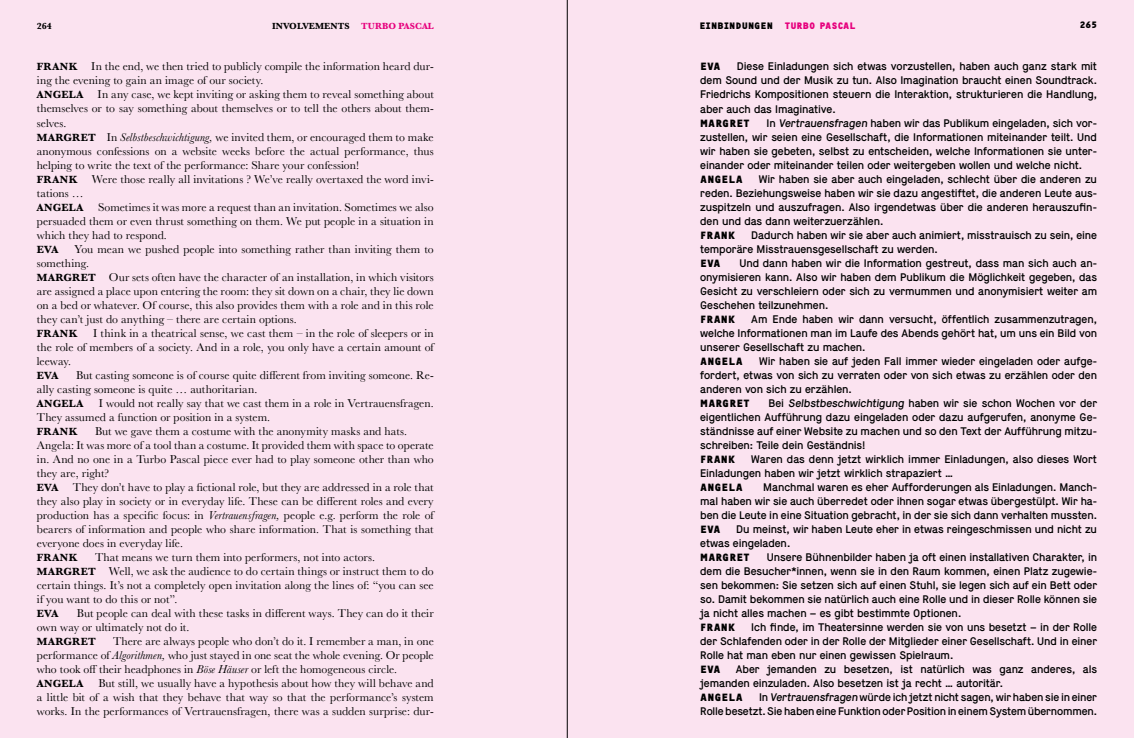
<style>
.page{position:relative;width:1134px;height:738px;background:#fff}
.page>*{position:absolute;margin:0;border:0;box-sizing:border-box;transform-origin:0 0}
.t1{font:11.8px/14px "Baskerville";letter-spacing:.005em;color:#000}
.t2{font:11px/14px "Maison";letter-spacing:-.01em;color:#000;text-align:justify}
.t3{font:700 11px "OCRF";letter-spacing:.005em;color:#000}
.t4{font:700 10.8px "Baskerville";letter-spacing:.035em;color:#000}
.t5{font:700 9.8px "OCRF";color:#000}
.t6{font:700 9.2px "Baskerville";letter-spacing:.005em;color:#000}
.t7{font:700 9.2px "Baskerville";letter-spacing:.005em;color:#e6007d}
.t8{font:700 9px "OCRF";color:#000}
.s1{color:#e6007d}
.s2{font-weight:700;font-size:10.8px}
.s3{font-style:italic}
</style>
<div class="page">
<div style="left:567px;top:0;width:567px;height:737px;background:#fbe3f0"></div>
<div style="left:0;top:0;width:567px;height:737px;background:#fbe3f0"></div>
<hr style="left:567px;top:0;width:1px;height:737px;background:#000">
<p class="t6" style="left:37px;top:19px;width:17px">264</p>
<p class="t8" style="left:1080px;top:20px;width:19px">265</p>
<p class="t3" style="left:700px;top:59px;width:22px">EVA</p>
<p class="t6" style="left:272px;top:19px;width:79px">INVOLVEMENTS</p>
<p class="t7" style="left:361px;top:19px;width:74px">TURBO PASCAL</p>
<p class="t5" style="left:699px;top:19px;width:158px">EINBINDUNGEN <span class="s1">TURBO PASCAL</span></p>
<p class="t1" style="left:37px;top:60px;width:398px"><span class="s2">FRANK</span> In the end, we then tried to publicly compile the information heard dur&shy;ing the evening to gain an image of our society.<br><span class="s2">ANGELA</span> In any case, we kept inviting or asking them to reveal something about themselves or to say something about themselves or to tell the others about them&shy;selves.<br><span class="s2">MARGRET</span> In <span class="s3">Selbstbeschwichtigung,</span> we invited them, or encouraged them to make anonymous confessions on a website weeks before the actual performance, thus helping to write the text of the performance: Share your confession!</p>
<p class="t4" style="left:37px;top:171px;width:42px">FRANK</p>
<p class="t1" style="left:92px;top:172px;width:343px">Were those really all invitations ? We’ve really overtaxed the word invi-</p>
<p class="t1" style="left:37px;top:186px;width:48px">tations …</p>
<p class="t4" style="left:37px;top:199px;width:48px">ANGELA</p>
<p class="t2" style="left:700px;top:60px;width:398px;text-indent:37px">Diese Einladungen sich etwas vorzustellen, haben auch ganz stark mit dem Sound und der Musik zu tun. Also Imagination braucht einen Soundtrack.<br>Friedrichs Kompositionen steuern die Interaktion, strukturieren die Handlung, aber auch das Imaginative.</p>
<p class="t3" style="left:700px;top:115px;width:51px">MARGRET</p>
<p class="t2" style="left:700px;top:116px;width:398px;text-indent:66px">In Vertrauensfragen haben wir das Publikum eingeladen, sich vor&shy;zustellen, wir seien eine Gesellschaft, die Informationen miteinander teilt. Und wir haben sie gebeten, selbst zu entscheiden, welche Informationen sie unter&shy;einander oder miteinander teilen oder weitergeben wollen und welche nicht.</p>
<p class="t3" style="left:700px;top:171px;width:44px">ANGELA</p>
<p class="t2" style="left:700px;top:172px;width:398px;text-indent:59px">Wir haben sie aber auch eingeladen, schlecht über die anderen zu reden. Beziehungsweise haben wir sie dazu angestiftet, die anderen Leute aus&shy;zuspitzeln und auszufragen. Also irgendetwas über die anderen herauszufin&shy;den und das dann weiterzuerzählen.</p>
<p class="t3" style="left:700px;top:227px;width:36px">FRANK</p>
<p class="t1" style="left:37px;top:200px;width:398px;text-align:justify;text-indent:61px">Sometimes it was more a request than an invitation. Sometimes we also persuaded them or even thrust something on them. We put people in a situation in which they had to respond.</p>
<p class="t4" style="left:37px;top:241px;width:23px">EVA</p>
<p class="t2" style="left:700px;top:228px;width:398px;text-indent:51px">Dadurch haben wir sie aber auch animiert, misstrauisch zu sein, eine temporäre Misstrauensgesellschaft zu werden.</p>
<p class="t3" style="left:700px;top:255px;width:22px">EVA</p>
<p class="t1" style="left:37px;top:242px;width:398px;text-indent:38px">You mean we pushed people into something rather than inviting them to something.<br><span class="s2">MARGRET</span> Our sets often have the character of an installation, in which visitors are assigned a place upon entering the room: they sit down on a chair, they lie down on a bed or whatever. Of course, this also provides them with a role and in this role they can’t just do anything – there are certain options.</p>
<p class="t4" style="left:37px;top:325px;width:42px">FRANK</p>
<p class="t2" style="left:700px;top:256px;width:398px;text-indent:39px">Und dann haben wir die Information gestreut, dass man sich auch an&shy;onymisieren kann. Also wir haben dem Publikum die Möglichkeit gegeben, das Gesicht zu verschleiern oder sich zu vermummen und anonymisiert weiter am Geschehen teilzunehmen.</p>
<p class="t3" style="left:700px;top:312px;width:36px">FRANK</p>
<p class="t2" style="left:700px;top:312px;width:398px;text-indent:51px">Am Ende haben wir dann versucht, öffentlich zusammenzutragen, welche Informationen man im Laufe des Abends gehört hat, um uns ein Bild von unserer Gesellschaft zu machen.</p>
<p class="t3" style="left:700px;top:354px;width:44px">ANGELA</p>
<p class="t1" style="left:37px;top:326px;width:398px;text-align:justify;text-indent:56px">I think in a theatrical sense, we cast them – in the role of sleepers or in the role of members of a society. And in a role, you only have a certain amount of leeway.</p>
<p class="t4" style="left:37px;top:367px;width:23px">EVA</p>
<p class="t2" style="left:700px;top:354px;width:398px;text-indent:59px">Wir haben sie auf jeden Fall immer wieder eingeladen oder aufge&shy;fordert, etwas von sich zu verraten oder von sich etwas zu erzählen oder den anderen von sich zu erzählen.</p>
<p class="t3" style="left:700px;top:396px;width:51px">MARGRET</p>
<p class="t1" style="left:37px;top:368px;width:398px;text-indent:39px">But casting someone is of course quite different from inviting someone. Re&shy;ally casting someone is quite … authoritarian.</p>
<p class="t4" style="left:37px;top:395px;width:48px">ANGELA</p>
<p class="t1" style="left:37px;top:396px;width:398px;text-indent:62px">I would not really say that we cast them in a role in Vertrauensfragen.<br>They assumed a function or position in a system.</p>
<p class="t4" style="left:37px;top:423px;width:42px">FRANK</p>
<p class="t2" style="left:700px;top:396px;width:398px;text-indent:68px">Bei Selbstbeschwichtigung haben wir sie schon Wochen vor der eigentlichen Aufführung dazu eingeladen oder dazu aufgerufen, anonyme Ge&shy;ständnisse auf einer Website zu machen und so den Text der Aufführung mitzu&shy;schreiben: Teile dein Geständnis!</p>
<p class="t3" style="left:700px;top:451px;width:36px">FRANK</p>
<p class="t1" style="left:37px;top:424px;width:398px;text-indent:58px">But we gave them a costume with the anonymity masks and hats.<br>Angela: It was more of a tool than a costume. It provided them with space to operate in. And no one in a Turbo Pascal piece ever had to play someone other than who they are, right?<br><span class="s2">EVA</span> They don’t have to play a fictional role, but they are addressed in a role that they also play in society or in everyday life. These can be different roles and every production has a specific focus: in <span class="s3">Vertrauensfragen,</span> people e.g. perform the role of bearers of information and people who share information. That is something that everyone does in everyday life.</p>
<p class="t4" style="left:37px;top:549px;width:42px">FRANK</p>
<p class="t2" style="left:700px;top:452px;width:398px;text-indent:51px">Waren das denn jetzt wirklich immer Einladungen, also dieses Wort<br>Einladungen haben wir jetzt wirklich strapaziert …</p>
<p class="t3" style="left:700px;top:479px;width:44px">ANGELA</p>
<p class="t2" style="left:700px;top:480px;width:398px;text-indent:63px">Manchmal waren es eher Aufforderungen als Einladungen. Manch&shy;mal haben wir sie auch überredet oder ihnen sogar etwas übergestülpt. Wir ha&shy;ben die Leute in eine Situation gebracht, in der sie sich dann verhalten mussten.</p>
<p class="t3" style="left:700px;top:521px;width:22px">EVA</p>
<p class="t2" style="left:700px;top:522px;width:398px;text-indent:36px">Du meinst, wir haben Leute eher in etwas reingeschmissen und nicht zu etwas eingeladen.</p>
<p class="t3" style="left:700px;top:550px;width:51px">MARGRET</p>
<p class="t1" style="left:37px;top:550px;width:398px;text-indent:58px">That means we turn them into performers, not into actors.<br><span class="s2">MARGRET</span> Well, we ask the audience to do certain things or instruct them to do certain things. It’s not a completely open invitation along the lines of: “you can see if you want to do this or not”.</p>
<p class="t4" style="left:37px;top:605px;width:23px">EVA</p>
<p class="t2" style="left:700px;top:550px;width:398px;text-indent:67px">Unsere Bühnenbilder haben ja oft einen installativen Charakter, in dem die Besucher*innen, wenn sie in den Raum kommen, einen Platz zugewie&shy;sen bekommen: Sie setzen sich auf einen Stuhl, sie legen sich auf ein Bett oder so. Damit bekommen sie natürlich auch eine Rolle und in dieser Rolle können sie ja nicht alles machen – es gibt bestimmte Optionen.</p>
<p class="t3" style="left:700px;top:620px;width:36px">FRANK</p>
<p class="t1" style="left:37px;top:606px;width:398px;text-indent:40px">But people can deal with these tasks in different ways. They can do it their own way or ultimately not do it.</p>
<p class="t4" style="left:37px;top:633px;width:61px">MARGRET</p>
<p class="t2" style="left:700px;top:620px;width:398px;text-indent:51px">Ich finde, im Theatersinne werden sie von uns besetzt – in der Rolle der Schlafenden oder in der Rolle der Mitglieder einer Gesellschaft. Und in einer Rolle hat man eben nur einen gewissen Spielraum.</p>
<p class="t3" style="left:700px;top:662px;width:22px">EVA</p>
<p class="t1" style="left:37px;top:634px;width:398px;text-align:justify;text-indent:76px">There are always people who don’t do it. I remember a man, in one performance of <span class="s3">Algorithmen,</span> who just stayed in one seat the whole evening. Or people who took off their headphones in <span class="s3">Böse Häuser</span> or left the homogeneous circle.</p>
<p class="t4" style="left:37px;top:675px;width:48px">ANGELA</p>
<p class="t2" style="left:700px;top:662px;width:398px;text-indent:36px">Aber jemanden zu besetzen, ist natürlich was ganz anderes, als jemanden einzuladen. Also besetzen ist ja recht … autoritär.</p>
<p class="t3" style="left:700px;top:690px;width:44px">ANGELA</p>
<p class="t1" style="left:37px;top:676px;width:398px;text-align:justify;text-indent:62px">But still, we usually have a hypothesis about how they will behave and a little bit of a wish that they behave that way so that the performance’s system works. In the performances of Vertrauensfragen, there was a sudden surprise: dur-</p>
<p class="t2" style="left:700px;top:690px;width:398px;text-align:right">In Vertrauensfragen würde ich jetzt nicht sagen, wir haben sie in einer<br>Rolle besetzt. Sie haben eine Funktion oder Position in einem System übernommen.</p>
</div>
